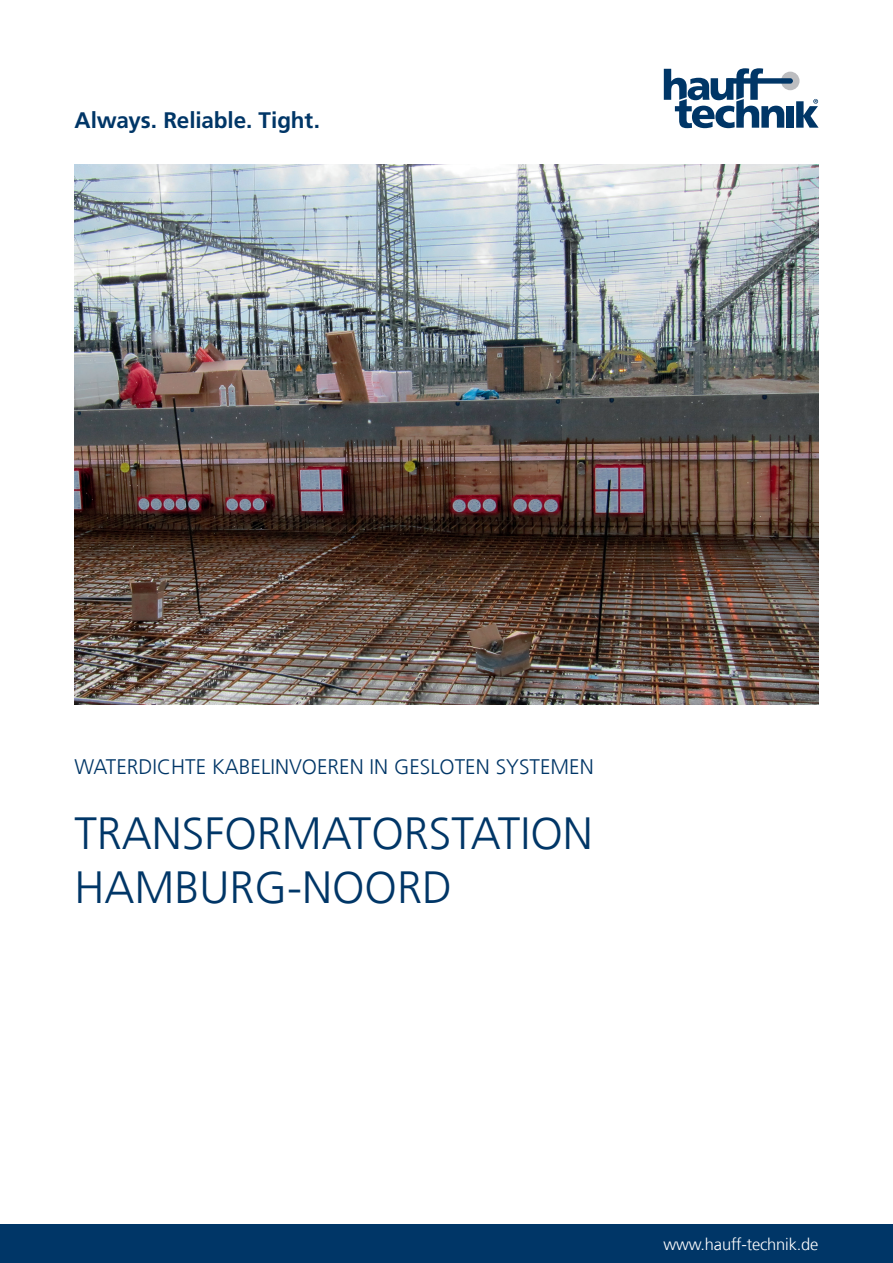
<style>
.page{position:relative;width:893px;height:1263px;background:#fff}
.page>*{position:absolute;margin:0;border:0;box-sizing:border-box;transform-origin:0 0}
.t1{font:300 45px/54px "Frutigerfor Hauff";color:#003667}
.t2{font:700 22.5px "Frutigerfor Hauff";letter-spacing:-.005em;color:#003667}
.t3{font:300 21px "Frutigerfor Hauff";color:#003667}
.t4{font:300 16.5px "Frutigerfor Hauff";letter-spacing:-.01em;color:#fff}
</style>
<div class="page">
<svg style="left:664px;top:68px;width:155px;height:60px"></svg>
<div style="left:0;top:1225px;width:893px;height:38px;background:#003667"></div>
<img style="left:74px;top:164px;width:745px;height:540px">
<p class="t2" style="left:74px;top:107px;width:247px">Always. Reliable. Tight.</p>
<p class="t3" style="left:74px;top:754px;width:521px">WATERDICHTE KABELINVOEREN IN GESLOTEN SYSTEMEN</p>
<h1 class="t1" style="left:74px;top:805px;width:520px">TRANSFORMATORSTATION<br>HAMBURG-NOORD</h1>
<p class="t4" style="left:663px;top:1234px;width:157px">www.hauff-technik.de</p>
</div>
